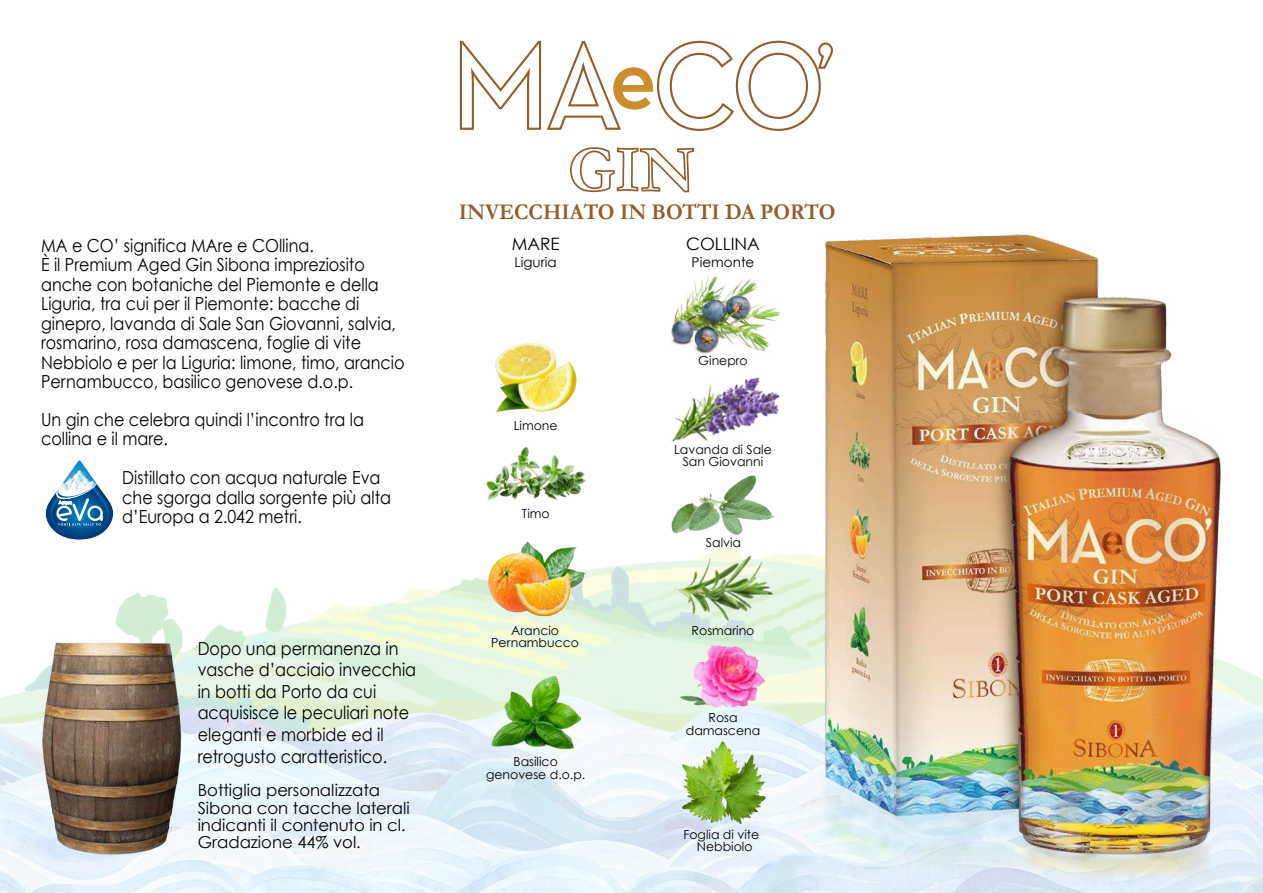
<style>
.page{position:relative;width:1263px;height:893px;background:#fff}
.page>*{position:absolute;margin:0;border:0;box-sizing:border-box;transform-origin:0 0}
.t1{font:700 22.5px "Garamond";color:#955c2c;scale:.94 1}
.t2{font:18px/19.5px "Century Gothic";color:#000;scale:.89 1}
.t3{font:17.1px "Century Gothic";color:#000}
.t4{font:16.5px/17.2px "Century Gothic";color:#000}
.t5{font:13.5px "Century Gothic";color:#000}
.t6{font:12.45px/12.5px "Century Gothic";color:#000;text-align:center}
</style>
<div class="page">
<img style="left:0;top:554px;width:1263px;height:339px">
<img style="left:811px;top:234px;width:420px;height:657px">
<svg style="left:45px;top:460px;width:69px;height:80px"></svg>
<svg style="left:459px;top:40px;width:375px;height:276px"></svg>
<img style="left:491px;top:676px;width:89px;height:84px">
<img style="left:486px;top:541px;width:100px;height:82px">
<img style="left:486px;top:447px;width:100px;height:53px">
<img style="left:495px;top:343px;width:82px;height:70px">
<img style="left:679px;top:739px;width:88px;height:86px">
<img style="left:676px;top:641px;width:93px;height:71px">
<img style="left:661px;top:548px;width:124px;height:93px">
<img style="left:671px;top:482px;width:104px;height:53px">
<img style="left:671px;top:377px;width:109px;height:105px">
<img style="left:658px;top:268px;width:130px;height:86px">
<img style="left:39px;top:639px;width:146px;height:218px">
<p class="t2" style="left:41px;top:235px;width:410px">MA e CO’ significa MAre e COllina.<br>È il Premium Aged Gin Sibona impreziosito anche con botaniche del Piemonte e della Liguria, tra cui per il Piemonte: bacche di ginepro, lavanda di Sale San Giovanni, salvia, rosmarino, rosa damascena, foglie di vite Nebbiolo e per la Liguria: limone, timo, arancio Pernambucco, basilico genovese d.o.p.</p>
<p class="t2" style="left:41px;top:409px;width:364px">Un gin che celebra quindi l’incontro tra la collina e il mare.</p>
<p class="t2" style="left:122px;top:468px;width:304px">Distillato con acqua naturale Eva che sgorga dalla sorgente più alta d’Europa a 2.042 metri.</p>
<p class="t2" style="left:198px;top:637px;width:247px;line-height:21.6px">Dopo una permanenza in vasche d’acciaio invecchia in botti da Porto da cui acquisisce le peculiari note eleganti e morbide ed il retrogusto caratteristico.</p>
<p class="t4" style="left:198px;top:782px;width:214px">Bottiglia personalizzata<br>Sibona con tacche laterali indicanti il contenuto in cl.<br>Gradazione 44% vol.</p>
<p class="t1" style="left:459px;top:198px;width:402px">INVECCHIATO IN BOTTI DA PORTO</p>
<p class="t3" style="left:512px;top:233px;width:49px">MARE</p>
<p class="t5" style="left:514px;top:254px;width:44px">Liguria</p>
<p class="t6" style="left:514px;top:419px;width:45px">Limone</p>
<p class="t6" style="left:522px;top:507px;width:30px">Timo</p>
<p class="t6" style="left:491px;top:624px;width:89px">Arancio<br>Pernambucco</p>
<p class="t6" style="left:486px;top:755px;width:101px">Basilico genovese d.o.p.</p>
<p class="t3" style="left:686px;top:233px;width:75px">COLLINA</p>
<p class="t5" style="left:692px;top:254px;width:64px">Piemonte</p>
<p class="t6" style="left:698px;top:354px;width:51px">Ginepro</p>
<p class="t6" style="left:674px;top:443px;width:99px">Lavanda di Sale<br>San Giovanni</p>
<p class="t6" style="left:706px;top:537px;width:37px">Salvia</p>
<p class="t6" style="left:692px;top:624px;width:64px">Rosmarino</p>
<p class="t6" style="left:686px;top:711px;width:76px">Rosa damascena</p>
<p class="t6" style="left:683px;top:828px;width:77px">Foglia di vite<br>Nebbiolo</p>
</div>
